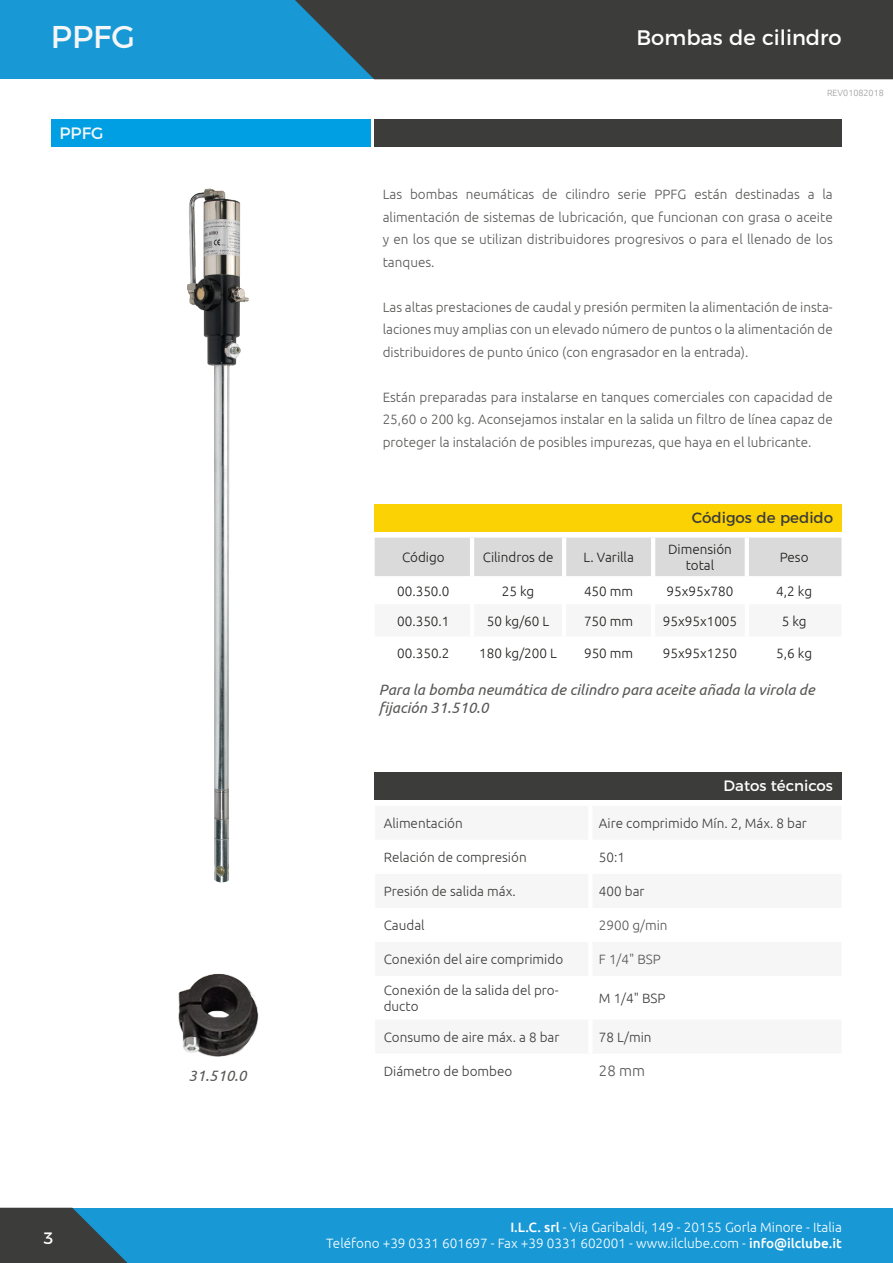
<style>
.page{position:relative;width:893px;height:1263px;background:#fff}
.page>*{position:absolute;margin:0;border:0;box-sizing:border-box;transform-origin:0 0}
.t1{font:31.5px "Montserrat";color:#f6f6f6}
.t2{font:21px "Montserrat";color:#fff}
.t3{font:16.5px "Montserrat";color:#f6f6f6}
.t4{font:16.5px "Montserrat";color:#fff}
.t5{font:italic 15px/18px "Ubuntu";color:#575756}
.t6{font:15px "Montserrat";color:#3c3c3b}
.t7{font:15px "Montserrat";color:#fff}
.t8{font:300 15px "Ubuntu";color:#575756}
.t9{font:300 13.5px/22.5px "Ubuntu";color:#575756;text-align:justify}
.t10{font:300 13.5px/16.2px "Ubuntu";color:#3c3c3b}
.t11{font:300 13.5px/16.2px "Ubuntu";color:#1d1d1b;text-align:center}
.t12{font:300 13.5px/16.2px "Ubuntu";color:#fff;text-align:right}
.t13{font:300 9px "Ubuntu";color:#9d9d9c}
.s1{font-weight:500}
</style>
<div class="page">
<div style="left:0;top:0;width:893px;height:79px;background:#1899d6"></div>
<div style="left:295px;top:0;width:598px;height:79px;background:#3c3c3b"></div>
<div style="left:0;top:1208px;width:893px;height:55px;background:#1899d6"></div>
<svg style="left:0;top:1208px;width:128px;height:55px"></svg>
<div style="left:375px;top:119px;width:467px;height:28px;background:#3c3c3b"></div>
<div style="left:51px;top:119px;width:319px;height:28px;background:#009fe3"></div>
<img style="left:178px;top:974px;width:81px;height:82px">
<img style="left:187px;top:189px;width:62px;height:693px">
<div style="left:374px;top:772px;width:467px;height:27px;background:#3c3c3b"></div>
<div style="left:374px;top:504px;width:468px;height:27px;background:#fbd203"></div>
<div style="left:375px;top:538px;width:466px;height:38px;background:#dadada"></div>
<hr style="left:470px;top:538px;width:4px;height:38px;background:#fff">
<hr style="left:562px;top:538px;width:4px;height:38px;background:#fff">
<hr style="left:651px;top:538px;width:4px;height:38px;background:#fff">
<hr style="left:745px;top:538px;width:4px;height:38px;background:#fff">
<h1 class="t1" style="left:51px;top:11px;width:86px">PPFG</h1>
<h2 class="t2" style="left:636px;top:21px;width:207px">Bombas de cilindro</h2>
<p class="t3" style="left:60px;top:120px;width:46px">PPFG</p>
<p class="t5" style="left:189px;top:1066px;width:59px">31.510.0</p>
<p class="t13" style="left:827px;top:88px;width:58px">REV01082018</p>
<p class="t9" style="left:383px;top:183px;width:452px">Las bombas neumáticas de cilindro serie PPFG están destinadas a la alimentación de sistemas de lubricación, que funcionan con grasa o aceite y en los que se utilizan distribuidores progresivos o para el llenado de los tanques.</p>
<p class="t9" style="left:383px;top:295px;width:452px">Las altas prestaciones de caudal y presión permiten la alimentación de insta&shy;laciones muy amplias con un elevado número de puntos o la alimentación de distribuidores de punto único (con engrasador en la entrada).</p>
<p class="t9" style="left:383px;top:385px;width:452px">Están preparadas para instalarse en tanques comerciales con capacidad de 25,60 o 200 kg. Aconsejamos instalar en la salida un filtro de línea capaz de proteger la instalación de posibles impurezas, que haya en el lubricante.</p>
<p class="t6" style="left:692px;top:505px;width:143px">Códigos de pedido</p>
<p class="t11" style="left:402px;top:549px;width:44px">Código</p>
<p class="t11" style="left:483px;top:549px;width:72px">Cilindros de</p>
<p class="t11" style="left:583px;top:549px;width:52px">L. Varilla</p>
<p class="t11" style="left:668px;top:541px;width:65px">Dimensión total</p>
<p class="t11" style="left:780px;top:549px;width:30px">Peso</p>
<p class="t11" style="left:397px;top:582px;width:54px">00.350.0</p>
<p class="t11" style="left:502px;top:582px;width:34px">25 kg</p>
<p class="t11" style="left:584px;top:582px;width:51px">450 mm</p>
<p class="t11" style="left:667px;top:582px;width:68px">95x95x780</p>
<p class="t11" style="left:776px;top:582px;width:37px">4,2 kg</p>
<p class="t11" style="left:397px;top:612px;width:54px">00.350.1</p>
<p class="t11" style="left:487px;top:612px;width:64px">50 kg/60 L</p>
<p class="t11" style="left:584px;top:612px;width:51px">750 mm</p>
<p class="t11" style="left:663px;top:612px;width:76px">95x95x1005</p>
<p class="t11" style="left:782px;top:612px;width:26px">5 kg</p>
<p class="t11" style="left:397px;top:645px;width:54px">00.350.2</p>
<p class="t11" style="left:479px;top:645px;width:79px">180 kg/200 L</p>
<p class="t11" style="left:584px;top:645px;width:51px">950 mm</p>
<p class="t11" style="left:663px;top:645px;width:76px">95x95x1250</p>
<p class="t11" style="left:776px;top:645px;width:37px">5,6 kg</p>
<p class="t5" style="left:379px;top:680px;width:438px">Para la bomba neumática de cilindro para aceite añada la virola de fijación 31.510.0</p>
<p class="t7" style="left:724px;top:774px;width:111px">Datos técnicos</p>
<p class="t10" style="left:384px;top:815px;width:81px">Alimentación</p>
<p class="t10" style="left:599px;top:815px;width:210px">Aire comprimido Mín. 2, Máx. 8 bar</p>
<p class="t10" style="left:384px;top:849px;width:144px">Relación de compresión</p>
<p class="t10" style="left:599px;top:849px;width:28px">50:1</p>
<p class="t10" style="left:384px;top:883px;width:134px">Presión de salida máx.</p>
<p class="t10" style="left:599px;top:883px;width:47px">400 bar</p>
<p class="t10" style="left:384px;top:917px;width:42px">Caudal</p>
<p class="t9" style="left:599px;top:914px;width:70px">2900 g/min</p>
<p class="t10" style="left:384px;top:951px;width:181px">Conexión del aire comprimido</p>
<p class="t9" style="left:599px;top:948px;width:64px">F 1/4" BSP</p>
<p class="t10" style="left:384px;top:982px;width:176px">Conexión de la salida del pro&shy;ducto</p>
<p class="t10" style="left:599px;top:990px;width:68px">M 1/4" BSP</p>
<p class="t10" style="left:384px;top:1029px;width:177px">Consumo de aire máx. a 8 bar</p>
<p class="t10" style="left:599px;top:1029px;width:54px">78 L/min</p>
<p class="t10" style="left:384px;top:1063px;width:130px">Diámetro de bombeo</p>
<p class="t8" style="left:599px;top:1062px;width:48px">28 mm</p>
<p class="t4" style="left:44px;top:1225px;width:12px">3</p>
<p class="t12" style="left:326px;top:1219px;width:517px"><span class="s1">I.L.C. srl</span> - Via Garibaldi, 149 - 20155 Gorla Minore - Italia<br>Teléfono +39 0331 601697 - Fax +39 0331 602001 - www.ilclube.com - <span class="s1">info@ilclube.it</span></p>
</div>
